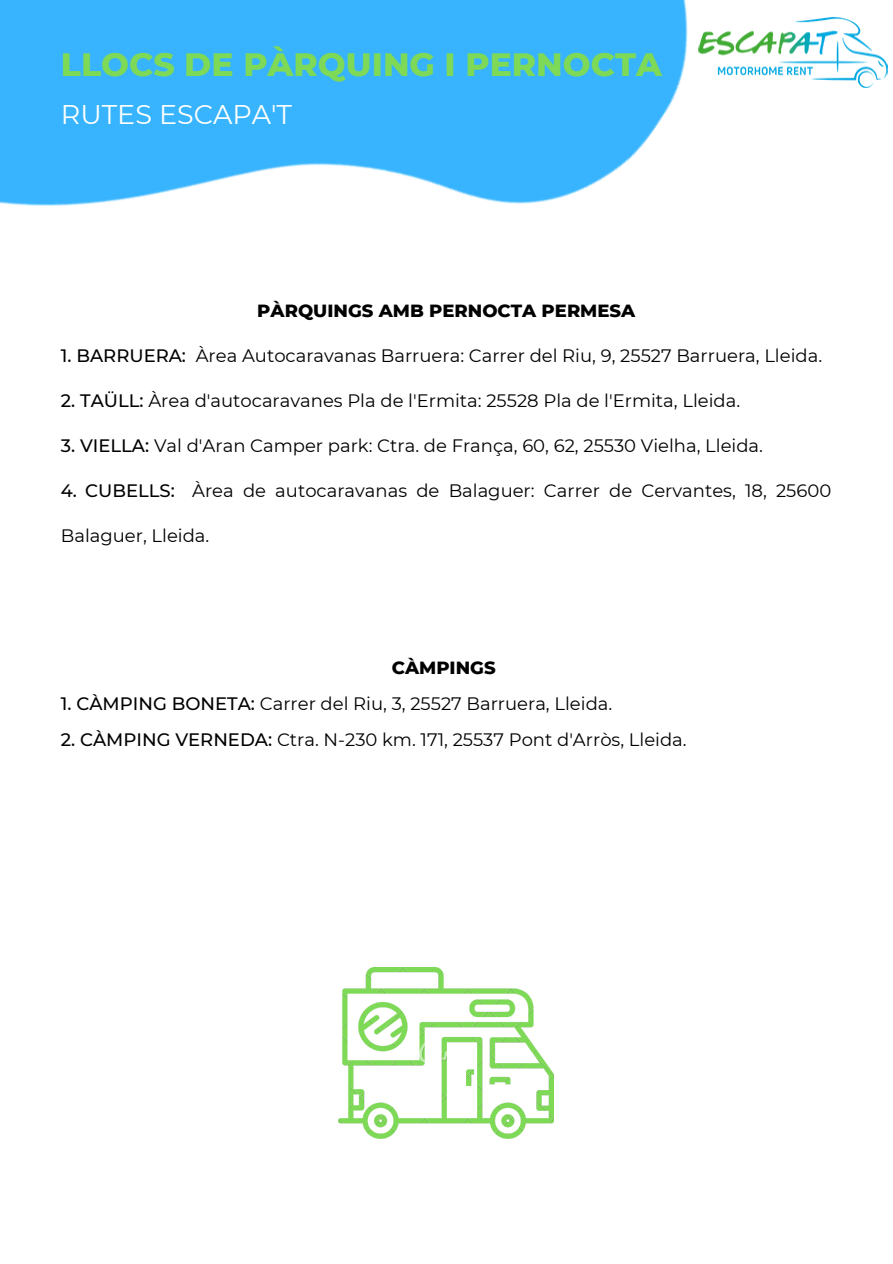
<style>
.page{position:relative;width:893px;height:1264px;background:#fff}
.page>*{position:absolute;margin:0;border:0;box-sizing:border-box;transform-origin:0 0}
.t1{font:800 33px "Montserrat";color:#7ed957}
.t2{font:27px "Montserrat";color:#fff}
.t3{font:18px "Montserrat";color:#000}
.t4{font:800 18px "Montserrat";color:#000}
.s1{font-weight:500}
</style>
<div class="page">
<img style="left:0;top:0;width:688px;height:206px">
<img style="left:698px;top:17px;width:190px;height:71px">
<img style="left:339px;top:967px;width:214px;height:171px">
<h1 class="t1" style="left:61px;top:44px;width:602px">LLOCS DE PÀRQUING I PERNOCTA</h1>
<h2 class="t2" style="left:61px;top:97px;width:233px">RUTES ESCAPA'T</h2>
<p class="t4" style="left:257px;top:299px;width:379px">PÀRQUINGS AMB PERNOCTA PERMESA</p>
<p class="t3" style="left:61px;top:344px;width:762px"><span class="s1">1. BARRUERA:</span> Àrea Autocaravanas Barruera: Carrer del Riu, 9, 25527 Barruera, Lleida.</p>
<p class="t3" style="left:61px;top:389px;width:680px"><span class="s1">2. TAÜLL:</span> Àrea d'autocaravanes Pla de l'Ermita: 25528 Pla de l'Ermita, Lleida.</p>
<p class="t3" style="left:61px;top:434px;width:703px"><span class="s1">3. VIELLA:</span> Val d'Aran Camper park: Ctra. de França, 60, 62, 25530 Vielha, Lleida.</p>
<p class="t3" style="left:61px;top:479px;width:771px"><span class="s1">4. CUBELLS:</span> Àrea de autocaravanas de Balaguer: Carrer de Cervantes, 18, 25600</p>
<p class="t3" style="left:61px;top:524px;width:150px">Balaguer, Lleida.</p>
<p class="t4" style="left:392px;top:657px;width:105px">CÀMPINGS</p>
<p class="t3" style="left:61px;top:693px;width:553px"><span class="s1">1. CÀMPING BONETA:</span> Carrer del Riu, 3, 25527 Barruera, Lleida.</p>
<p class="t3" style="left:61px;top:729px;width:627px"><span class="s1">2. CÀMPING VERNEDA:</span> Ctra. N-230 km. 171, 25537 Pont d'Arròs, Lleida.</p>
</div>
